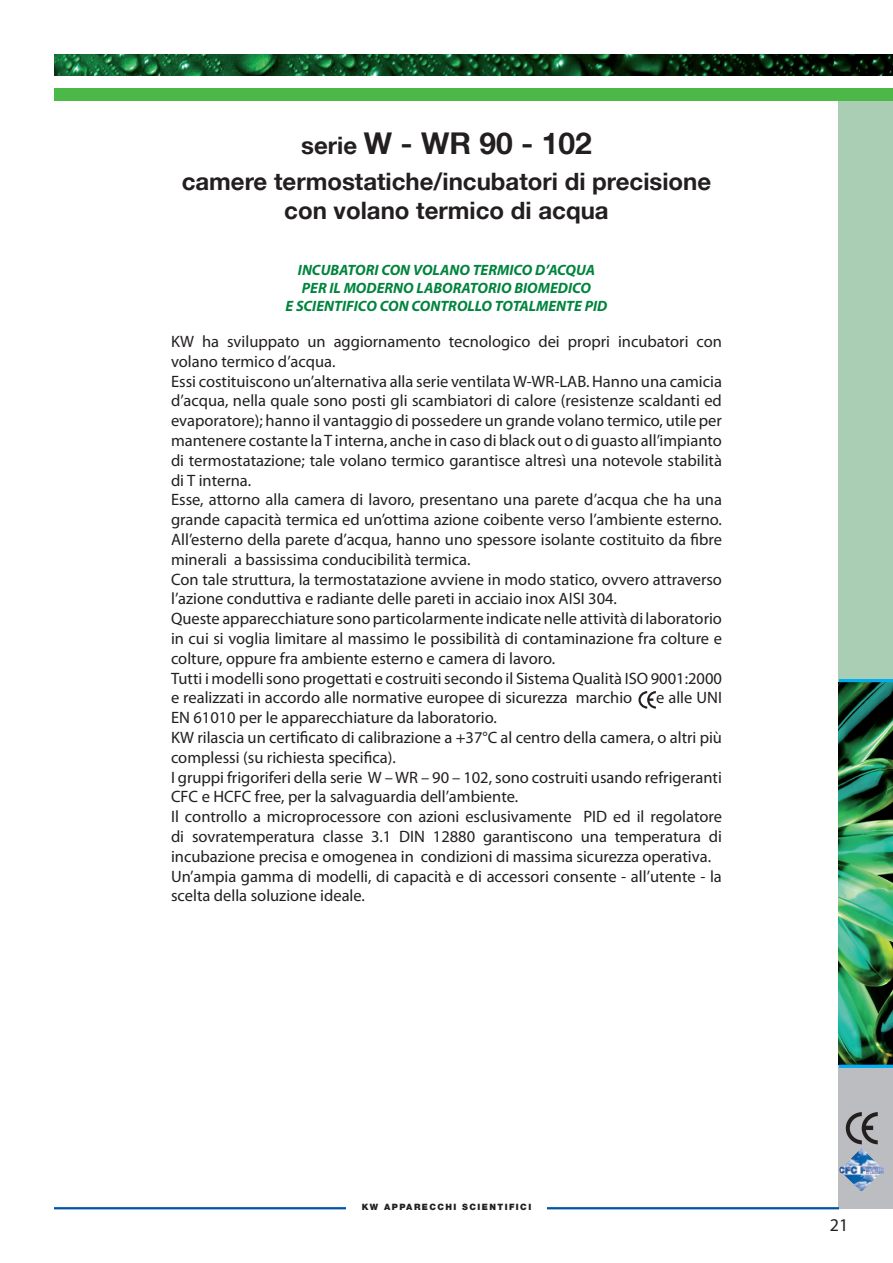
<style>
.page{position:relative;width:893px;height:1263px;background:#fff}
.page>*{position:absolute;margin:0;border:0;box-sizing:border-box;transform-origin:0 0}
.t1{font:700 30px "Helvetica 75";color:#231f20}
.t2{font:700 24px/28.8px "Helvetica 75";color:#231f20;text-align:center}
.t3{font:18px "Myriad Pro";color:#231f20}
.t4{font:16.5px/19.8px "Myriad Pro";color:#231f20}
.t5{font:italic 700 15px/18px "Myriad Pro";color:#00843d;text-align:center}
.t6{font:900 8.7px "Helvetica 95";letter-spacing:.165em;color:#231f20}
.s1{font-size:24px}
</style>
<div class="page">
<div style="left:839px;top:1050px;width:54px;height:159px;background:#bcbdc0"></div>
<div style="left:839px;top:101px;width:54px;height:644px;background:#aaceb3"></div>
<img style="left:839px;top:682px;width:54px;height:383px">
<svg style="left:638px;top:691px;width:18px;height:18px"></svg>
<hr style="left:839px;top:679px;width:54px;height:3px;background:#00aeef">
<hr style="left:839px;top:1065px;width:54px;height:3px;background:#00aeef">
<div style="left:54px;top:88px;width:839px;height:13px;background:#4cb848"></div>
<img style="left:54px;top:54px;width:839px;height:21px">
<hr style="left:547px;top:1207px;width:292px;height:2px;background:#0155a5">
<hr style="left:54px;top:1207px;width:292px;height:2px;background:#0155a5">
<svg style="left:846px;top:1112px;width:32px;height:32px"></svg>
<img style="left:839px;top:1148px;width:45px;height:44px">
<h1 class="t1" style="left:301px;top:132px;width:292px"><span class="s1">serie</span> W - WR 90 - 102</h1>
<h2 class="t2" style="left:182px;top:169px;width:531px">camere termostatiche/incubatori di precisione con volano termico di acqua</h2>
<p class="t5" style="left:285px;top:262px;width:323px">INCUBATORI CON VOLANO TERMICO D’ACQUA<br>PER IL MODERNO LABORATORIO BIOMEDICO<br>E SCIENTIFICO CON CONTROLLO TOTALMENTE PID</p>
<p class="t4" style="left:171px;top:333px;width:552px">KW ha sviluppato un aggiornamento tecnologico dei propri incubatori con volano termico d’acqua.<br>Essi costituiscono un’alternativa alla serie ventilata W-WR-LAB. Hanno una camicia d’acqua, nella quale sono posti gli scambiatori di calore (resistenze scaldanti ed evaporatore); hanno il vantaggio di possedere un grande volano termico, utile per mantenere costante la T interna, anche in caso di black out o di guasto all’impianto di termostatazione; tale volano termico garantisce altresì una notevole stabilità di T interna.<br>Esse, attorno alla camera di lavoro, presentano una parete d’acqua che ha una grande capacità termica ed un’ottima azione coibente verso l’ambiente esterno.<br>All’esterno della parete d’acqua, hanno uno spessore isolante costituito da fibre minerali a bassissima conducibilità termica.<br>Con tale struttura, la termostatazione avviene in modo statico, ovvero attraverso l’azione conduttiva e radiante delle pareti in acciaio inox AISI 304.<br>Queste apparecchiature sono particolarmente indicate nelle attività di laboratorio in cui si voglia limitare al massimo le possibilità di contaminazione fra colture e colture, oppure fra ambiente esterno e camera di lavoro.<br>Tutti i modelli sono progettati e costruiti secondo il Sistema Qualità ISO 9001:2000 e realizzati in accordo alle normative europee di sicurezza marchio</p>
<p class="t4" style="left:656px;top:689px;width:67px">e alle UNI</p>
<p class="t4" style="left:171px;top:709px;width:552px">EN 61010 per le apparecchiature da laboratorio.<br>KW rilascia un certificato di calibrazione a +37°C al centro della camera, o altri più complessi (su richiesta specifica).<br>I gruppi frigoriferi della serie W – WR – 90 – 102, sono costruiti usando refrigeranti CFC e HCFC free, per la salvaguardia dell’ambiente.<br>Il controllo a microprocessore con azioni esclusivamente PID ed il regolatore di sovratemperatura classe 3.1 DIN 12880 garantiscono una temperatura di incubazione precisa e omogenea in condizioni di massima sicurezza operativa.<br>Un’ampia gamma di modelli, di capacità e di accessori consente - all’utente - la scelta della soluzione ideale.</p>
<p class="t6" style="left:362px;top:1204px;width:171px">KW APPARECCHI SCIENTIFICI</p>
<p class="t3" style="left:830px;top:1218px;width:20px">21</p>
</div>
